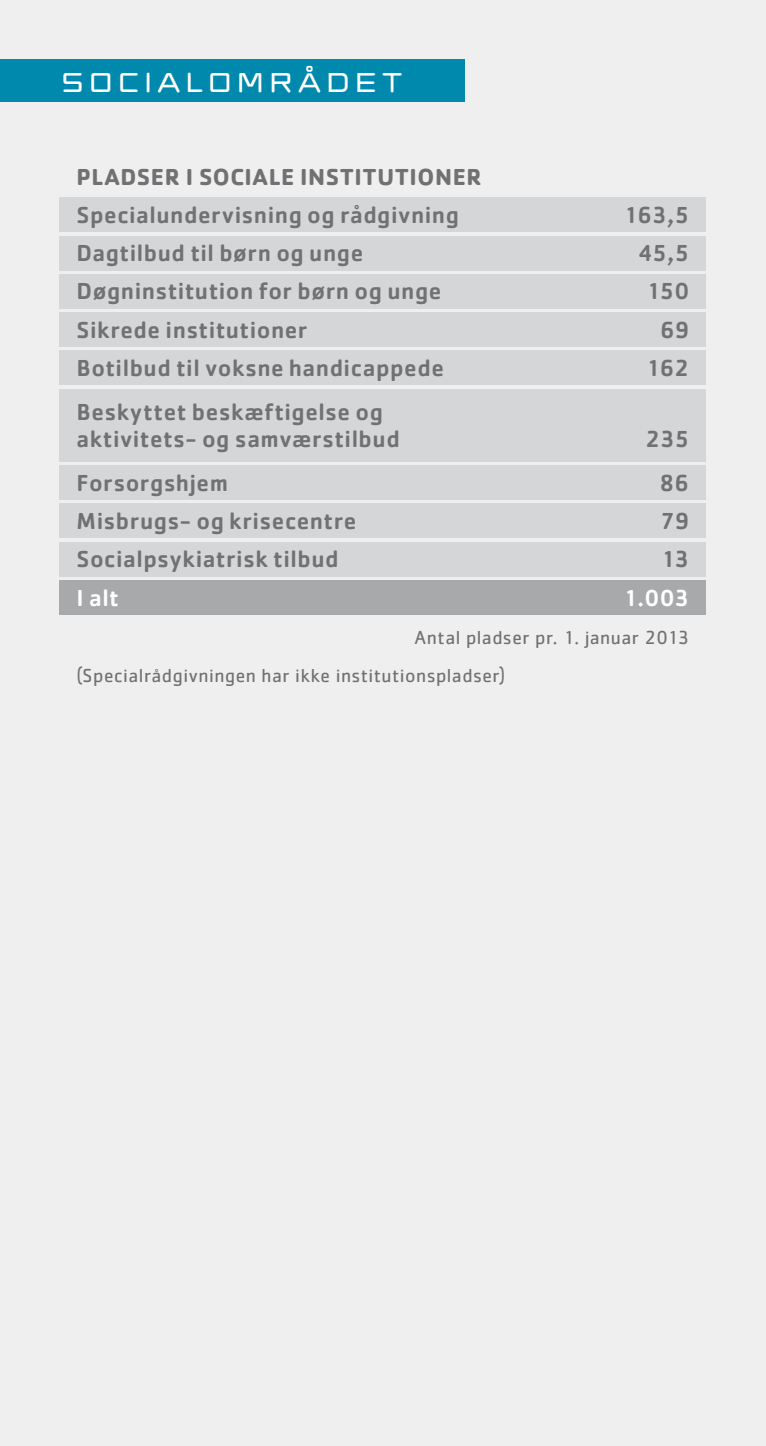
<style>
.page{position:relative;width:766px;height:1446px;background:#fff}
.page>*{position:absolute;margin:0;border:0;box-sizing:border-box;transform-origin:0 0}
.t1{font:27px "REGIONSJAELLANDLUKKET";letter-spacing:.065em;color:#fff}
.Skematekst{font:500 24px "Cachet Std";letter-spacing:.02em;color:#707173}
.Rubrik{font:700 24px "Cachet Std";letter-spacing:.025em;color:#707173}
.Skematekst-2{font:500 24px "Cachet Std";letter-spacing:.015em;color:#fff}
.Lille_tekst{font:19.5px "Cachet Std";letter-spacing:.025em;color:#707173}
.Skematekst-3{font:19.5px "Cachet Std";letter-spacing:.03em;color:#707173}
</style>
<div class="page">
<div style="left:0;top:0;width:765px;height:1446px;background:#efeff0"></div>
<div style="left:60px;top:198px;width:646px;height:34px;background:#d5d6d7"></div>
<div style="left:60px;top:236px;width:646px;height:34px;background:#d5d6d7"></div>
<div style="left:60px;top:274px;width:646px;height:34px;background:#d5d6d7"></div>
<div style="left:60px;top:313px;width:646px;height:34px;background:#d5d6d7"></div>
<div style="left:60px;top:351px;width:646px;height:34px;background:#d5d6d7"></div>
<div style="left:60px;top:389px;width:646px;height:42px;background:#d5d6d7"></div>
<div style="left:60px;top:427px;width:646px;height:34px;background:#d5d6d7"></div>
<div style="left:60px;top:466px;width:646px;height:34px;background:#d5d6d7"></div>
<div style="left:60px;top:504px;width:646px;height:34px;background:#d5d6d7"></div>
<div style="left:60px;top:542px;width:646px;height:34px;background:#d5d6d7"></div>
<div style="left:60px;top:580px;width:646px;height:34px;background:#a7a9ab"></div>
<div style="left:0;top:60px;width:465px;height:42px;background:#0089ad"></div>
<p class="t1" style="left:60px;top:65px;width:344px">SOCIALOMRÅDET</p>
<p class="Rubrik" style="left:77px;top:161px;width:406px">PLADSER I SOCIALE INSTITUTIONER</p>
<p class="Skematekst" style="left:77px;top:200px;width:384px">Specialundervisning og rådgivning</p>
<p class="Skematekst" style="left:623px;top:200px;width:67px">163,5</p>
<p class="Skematekst" style="left:77px;top:238px;width:288px">Dagtilbud til børn og unge</p>
<p class="Skematekst" style="left:638px;top:238px;width:53px">45,5</p>
<p class="Skematekst" style="left:77px;top:277px;width:366px">Døgninstitution for børn og unge</p>
<p class="Skematekst" style="left:646px;top:277px;width:44px">150</p>
<p class="Skematekst" style="left:77px;top:315px;width:232px">Sikrede institutioner</p>
<p class="Skematekst" style="left:659px;top:315px;width:31px">69</p>
<p class="Skematekst" style="left:77px;top:353px;width:369px">Botilbud til voksne handicappede</p>
<p class="Skematekst" style="left:646px;top:353px;width:45px">162</p>
<p class="Skematekst" style="left:77px;top:397px;width:308px">Beskyttet beskæftigelse og</p>
<p class="Skematekst" style="left:77px;top:424px;width:324px">aktivitets- og samværstilbud</p>
<p class="Skematekst" style="left:645px;top:424px;width:45px">235</p>
<p class="Skematekst" style="left:77px;top:468px;width:153px">Forsorgshjem</p>
<p class="Skematekst" style="left:659px;top:468px;width:31px">86</p>
<p class="Skematekst" style="left:77px;top:506px;width:281px">Misbrugs- og krisecentre</p>
<p class="Skematekst" style="left:660px;top:506px;width:31px">79</p>
<p class="Skematekst" style="left:77px;top:544px;width:263px">Socialpsykiatrisk tilbud</p>
<p class="Skematekst" style="left:661px;top:544px;width:30px">13</p>
<p class="Skematekst-2" style="left:77px;top:583px;width:44px">I alt</p>
<p class="Skematekst-2" style="left:623px;top:583px;width:67px">1.003</p>
<p class="Skematekst-3" style="left:414px;top:626px;width:276px">Antal pladser pr. 1. januar 2013</p>
<p class="Lille_tekst" style="left:77px;top:664px;width:430px">(Specialrådgivningen har ikke institutionspladser)</p>
</div>
